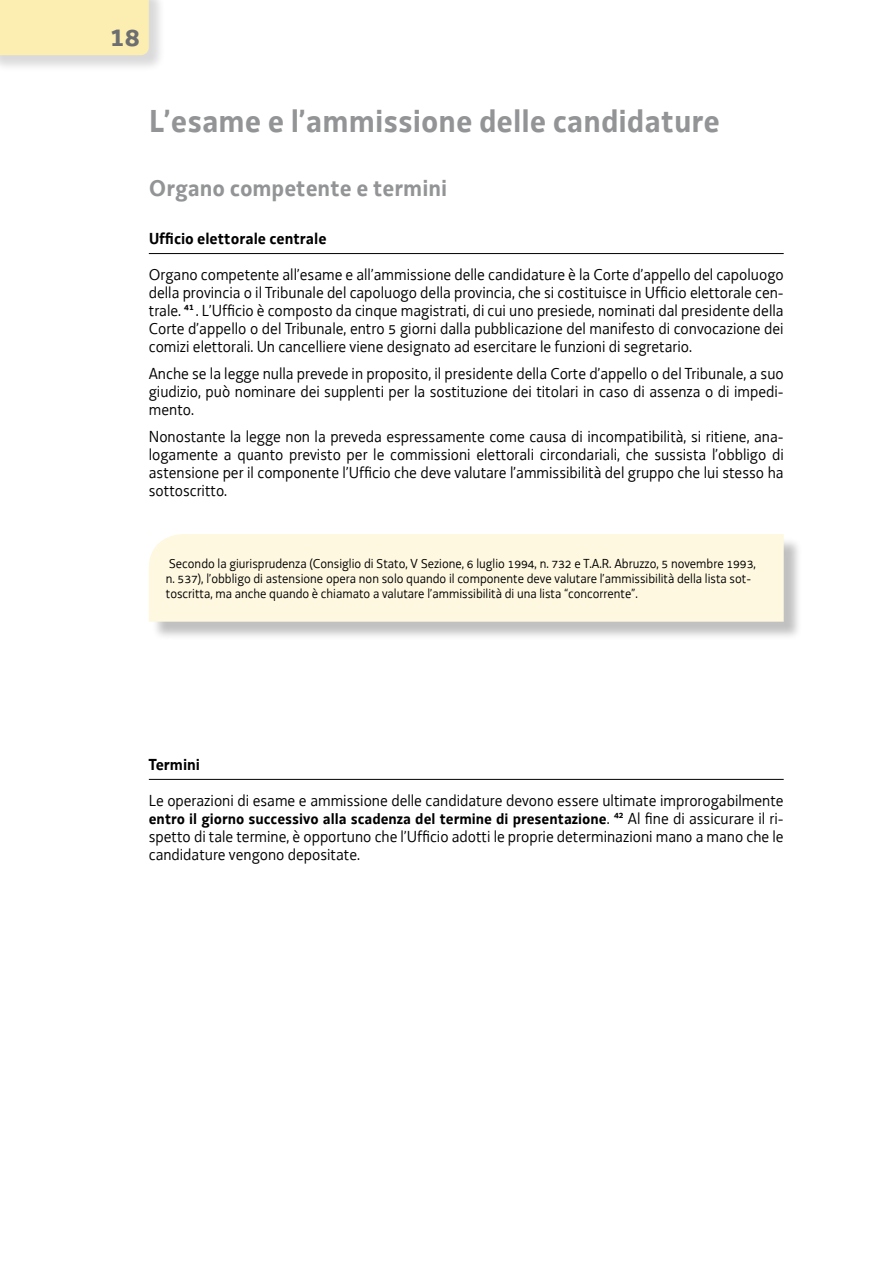
<style>
.page{position:relative;width:893px;height:1263px;background:#fff}
.page>*{position:absolute;margin:0;border:0;box-sizing:border-box;transform-origin:0 0}
.t1{font:700 33px "Decima WE";color:#929496}
.t2{font:700 30px "Decima WE";color:#6d6e70}
.t3{font:700 24px "Decima WE";color:#929496}
.t4{font:16.5px/18px "Decima WE";color:#000;text-align:justify}
.t5{font:700 16.5px "Decima WE";color:#000}
.t6{font:700 15.75px "Decima WE";color:#000}
.t7{font:13.5px/15px "Decima WE";color:#000}
.s1{font-weight:400;font-size:16.5px}
</style>
<div class="page">
<div style="left:0;top:0;width:166px;height:72px;background:#000;opacity:.15"></div>
<div style="left:0;top:0;width:149px;height:55px;background:#fcedb1"></div>
<hr style="left:149px;top:253px;width:635px;height:1px;background:#000">
<div style="left:151px;top:536px;width:651px;height:104px;background:#000;opacity:.25"></div>
<div style="left:149px;top:534px;width:635px;height:88px;background:#fef8e0"></div>
<hr style="left:149px;top:779px;width:635px;height:1px;background:#000">
<h2 class="t2" style="left:110px;top:17px;width:31px">18</h2>
<h1 class="t1" style="left:149px;top:101px;width:572px">L’esame e l’ammissione delle candidature</h1>
<h3 class="t3" style="left:149px;top:174px;width:300px">Organo competente e termini</h3>
<p class="t5" style="left:149px;top:229px;width:179px">Ufficio elettorale centrale</p>
<p class="t4" style="left:149px;top:266px;width:636px">Organo competente all’esame e all’ammissione delle candidature è la Corte d’appello del capoluogo della provincia o il Tribunale del capoluogo della provincia, che si costituisce in Ufficio elettorale cen&shy;trale. <sup>41</sup> . L’Ufficio è composto da cinque magistrati, di cui uno presiede, nominati dal presidente della Corte d’appello o del Tribunale, entro 5 giorni dalla pubblicazione del manifesto di convocazione dei comizi elettorali. Un cancelliere viene designato ad esercitare le funzioni di segretario.</p>
<p class="t4" style="left:149px;top:365px;width:636px">Anche se la legge nulla prevede in proposito, il presidente della Corte d’appello o del Tribunale, a suo giudizio, può nominare dei supplenti per la sostituzione dei titolari in caso di assenza o di impedi&shy;mento.</p>
<p class="t4" style="left:149px;top:428px;width:636px">Nonostante la legge non la preveda espressamente come causa di incompatibilità, si ritiene, ana&shy;logamente a quanto previsto per le commissioni elettorali circondariali, che sussista l’obbligo di astensione per il componente l’Ufficio che deve valutare l’ammissibilità del gruppo che lui stesso ha sottoscritto.</p>
<p class="t7" style="left:166px;top:556px;width:592px">Secondo la giurisprudenza (Consiglio di Stato, V Sezione, 6 luglio 1994, n. 732 e T.A.R. Abruzzo, 5 novembre 1993, n. 537), l’obbligo di astensione opera non solo quando il componente deve valutare l’ammissibilità della lista sot&shy;toscritta, ma anche quando è chiamato a valutare l’ammissibilità di una lista “concorrente”.</p>
<p class="t5" style="left:149px;top:755px;width:53px">Termini</p>
<p class="t4" style="left:149px;top:791px;width:636px">Le operazioni di esame e ammissione delle candidature devono essere ultimate improrogabilmente</p>
<p class="t6" style="left:149px;top:809px;width:636px">entro il giorno successivo alla scadenza del termine di presentazione<span class="s1">.</span> <sup>42</sup> <span class="s1">Al fine di assicurare il ri-</span></p>
<p class="t4" style="left:149px;top:827px;width:636px">spetto di tale termine, è opportuno che l’Ufficio adotti le proprie determinazioni mano a mano che le candidature vengono depositate.</p>
</div>
